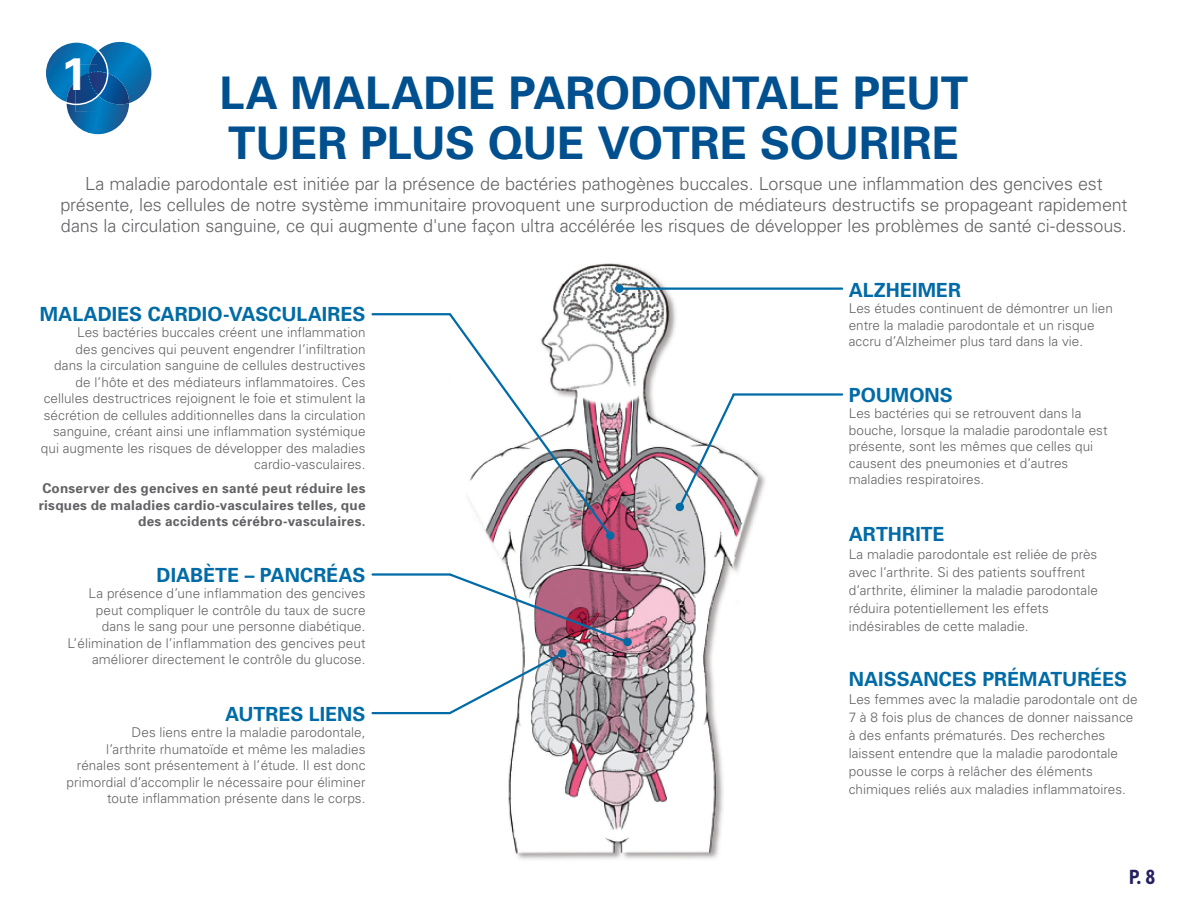
<style>
.page{position:relative;width:1188px;height:918px;background:#fff}
.page>*{position:absolute;margin:0;border:0;box-sizing:border-box;transform-origin:0 0}
.t1{font:700 67.95px "Univers";color:#fff}
.t2{font:700 45.75px "Univers";color:#fff}
.t3{font:700 45px/49.5px "Univers";letter-spacing:-.005em;color:#00508f}
.t4{font:700 21px "Innfoo 2";color:#252161}
.t5{font:700 19.5px "Univers";letter-spacing:.005em;color:#006ba6}
.t6{font:300 18px/21px "Univers";letter-spacing:-.01em;color:#636366;text-align:center}
.t7{font:300 13.5px/16.5px "Univers";letter-spacing:.005em;color:#636366}
.t8{font:700 13.5px/16.5px "Univers";letter-spacing:.02em;color:#636366;text-align:right}
</style>
<div class="page">
<img style="left:47px;top:41px;width:105px;height:94px">
<img style="left:440px;top:263px;width:344px;height:597px">
<hr style="left:619px;top:288px;width:223px;height:2px;background:#006ba6">
<div style="left:615px;top:284px;width:9px;height:9px;background:#006ba6;border-radius:50%"></div>
<hr style="left:734px;top:393px;width:108px;height:3px;background:#006ba6">
<svg style="left:675px;top:391px;width:62px;height:121px"></svg>
<hr style="left:373px;top:313px;width:77px;height:2px;background:#006ba6">
<svg style="left:447px;top:311px;width:168px;height:229px"></svg>
<hr style="left:373px;top:573px;width:77px;height:3px;background:#006ba6">
<hr style="left:373px;top:712px;width:77px;height:2px;background:#006ba6">
<svg style="left:447px;top:572px;width:185px;height:144px"></svg>
<img style="left:67px;top:103px;width:62px;height:31px">
<img style="left:76px;top:104px;width:21px;height:8px">
<img style="left:98px;top:42px;width:43px;height:61px">
<img style="left:98px;top:95px;width:27px;height:9px">
<img style="left:76px;top:65px;width:12px;height:8px">
<img style="left:67px;top:81px;width:31px;height:23px">
<img style="left:76px;top:73px;width:21px;height:31px">
<img style="left:89px;top:51px;width:19px;height:14px">
<svg style="left:88px;top:65px;width:21px;height:32px"></svg>
<div style="left:44px;top:41px;width:64px;height:64px;border:2px solid #fff;border-radius:50%"></div>
<h2 class="t2" style="left:61px;top:44px;width:27px">1</h2>
<h1 class="t1" style="left:69px;top:44px;width:39px">1</h1>
<h3 class="t3" style="left:220px;top:67px;width:750px">LA MALADIE PARODONTALE PEUT<br>TUER PLUS QUE VOTRE SOURIRE</h3>
<p class="t6" style="left:60px;top:173px;width:1069px">La maladie parodontale est initiée par la présence de bactéries pathogènes buccales. Lorsque une inflammation des gencives est présente, les cellules de notre système immunitaire provoquent une surproduction de médiateurs destructifs se propageant rapidement dans la circulation sanguine, ce qui augmente d'une façon ultra accélérée les risques de développer les problèmes de santé ci-dessous.</p>
<h3 class="t5" style="left:40px;top:301px;width:327px">MALADIES CARDIO-VASCULAIRES</h3>
<p class="t7" style="left:41px;top:324px;width:326px;text-align:right">Les bactéries buccales créent une inflammation<br>des gencives qui peuvent engendrer l’infiltration<br>dans la circulation sanguine de cellules destructives de l’hôte et des médiateurs inflammatoires. Ces cellules destructrices rejoignent le foie et stimulent la sécrétion de cellules additionnelles dans la circulation sanguine, créant ainsi une inflammation systémique qui augmente les risques de développer des maladies cardio-vasculaires.</p>
<p class="t8" style="left:39px;top:480px;width:328px">Conserver des gencives en santé peut réduire les risques de maladies cardio-vasculaires telles, que des accidents cérébro-vasculaires.</p>
<h3 class="t5" style="left:157px;top:562px;width:210px">DIABÈTE – PANCRÉAS</h3>
<p class="t7" style="left:68px;top:585px;width:299px;text-align:right">La présence d’une inflammation des gencives peut compliquer le contrôle du taux de sucre dans le sang pour une personne diabétique.<br>L’élimination de l’inflammation des gencives peut améliorer directement le contrôle du glucose.</p>
<h3 class="t5" style="left:225px;top:701px;width:142px">AUTRES LIENS</h3>
<p class="t7" style="left:66px;top:724px;width:301px;text-align:right">Des liens entre la maladie parodontale,<br>l’arthrite rhumatoïde et même les maladies rénales sont présentement à l’étude. Il est donc primordial d’accomplir le nécessaire pour éliminer toute inflammation présente dans le corps.</p>
<h3 class="t5" style="left:849px;top:277px;width:114px">ALZHEIMER</h3>
<p class="t7" style="left:849px;top:300px;width:266px">Les études continuent de démontrer un lien entre la maladie parodontale et un risque accru d’Alzheimer plus tard dans la vie.</p>
<h3 class="t5" style="left:849px;top:382px;width:106px">POUMONS</h3>
<p class="t7" style="left:849px;top:405px;width:260px">Les bactéries qui se retrouvent dans la bouche, lorsque la maladie parodontale est présente, sont les mêmes que celles qui causent des pneumonies et d’autres maladies respiratoires.</p>
<h3 class="t5" style="left:849px;top:521px;width:98px">ARTHRITE</h3>
<p class="t7" style="left:849px;top:544px;width:251px;line-height:18px">La maladie parodontale est reliée de près avec l’arthrite. Si des patients souffrent d’arthrite, éliminer la maladie parodontale réduira potentiellement les effets indésirables de cette maladie.</p>
<h3 class="t5" style="left:849px;top:667px;width:280px">NAISSANCES PRÉMATURÉES</h3>
<p class="t7" style="left:849px;top:690px;width:290px;line-height:18px">Les femmes avec la maladie parodontale ont de 7 à 8 fois plus de chances de donner naissance à des enfants prématurés. Des recherches laissent entendre que la maladie parodontale pousse le corps à relâcher des éléments chimiques reliés aux maladies inflammatoires.</p>
<h3 class="t4" style="left:1129px;top:864px;width:28px">P. 8</h3>
</div>
